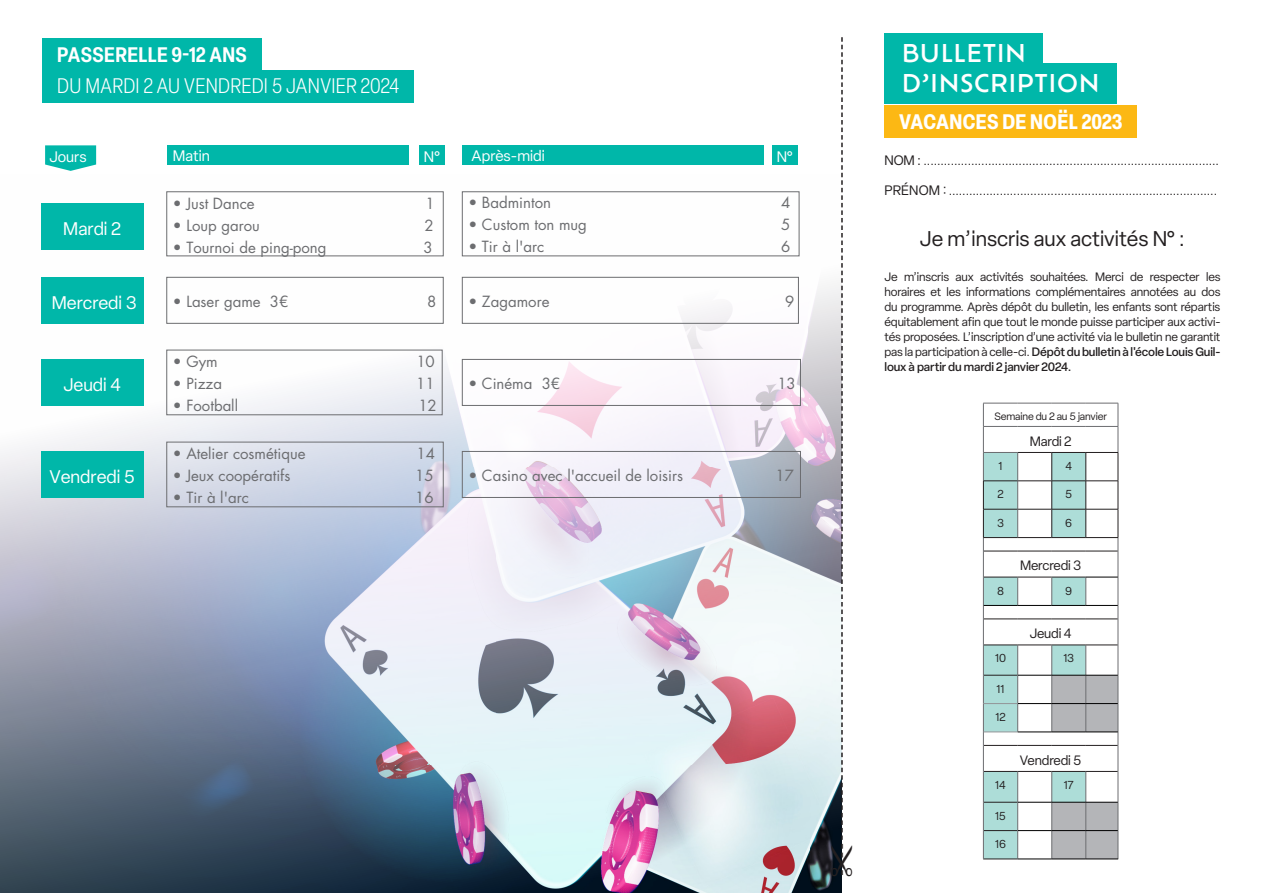
<style>
.page{position:relative;width:1263px;height:893px;background:#fff}
.page>*{position:absolute;margin:0;border:0;box-sizing:border-box;transform-origin:0 0}
.t1{font:35.1px "European Pi Three";color:#231f20}
.t2{font:500 24px "Ofelia Text";color:#fff}
.t3{font:21px "Elza";color:#231f20}
.t4{font:300 condensed 20.7px "Elza";letter-spacing:.015em;color:#fff}
.t5{font:700 condensed 20.7px "Elza";letter-spacing:.015em;color:#fff}
.t6{font:600 condensed 20.7px "Elza";letter-spacing:.015em;color:#fff}
.t7{font:18px "Elza";color:#fff}
.t8{font:15px "Futura Std";color:#6c6d70}
.t9{font:15px "Elza";color:#fff}
.t10{font:13.35px "Elza";letter-spacing:-.01em;color:#231f20}
.t11{font:12px/15px "Elza";letter-spacing:-.01em;color:#231f20;text-align:justify}
.t12{font:11.4px "Elza";letter-spacing:-.01em;color:#231f20}
.t13{font:10.5px "Elza";letter-spacing:-.01em;color:#231f20}
.s1{font-size:13.5px}
.s2{font-weight:500}
</style>
<div class="page">
<img style="left:0;top:191px;width:841px;height:702px">
<svg style="left:45px;top:145px;width:51px;height:26px"></svg>
<div style="left:167px;top:145px;width:241px;height:19px;background:#00b7a9"></div>
<div style="left:462px;top:145px;width:301px;height:19px;background:#00b7a9"></div>
<div style="left:43px;top:39px;width:219px;height:32px;background:#00b7a9"></div>
<div style="left:43px;top:70px;width:371px;height:32px;background:#00b7a9"></div>
<div style="left:419px;top:145px;width:26px;height:19px;background:#00b7a9"></div>
<div style="left:772px;top:145px;width:25px;height:19px;background:#00b7a9"></div>
<div style="left:166px;top:191px;width:278px;height:65px;border:1px solid #6c6d70"></div>
<div style="left:41px;top:203px;width:102px;height:47px;background:#00b7a9"></div>
<div style="left:166px;top:277px;width:278px;height:47px;border:1px solid #6c6d70"></div>
<div style="left:41px;top:277px;width:102px;height:47px;background:#00b7a9"></div>
<div style="left:41px;top:359px;width:102px;height:47px;background:#00b7a9"></div>
<div style="left:41px;top:451px;width:102px;height:47px;background:#00b7a9"></div>
<div style="left:462px;top:191px;width:337px;height:65px;border:1px solid #6c6d70"></div>
<div style="left:462px;top:277px;width:337px;height:47px;border:1px solid #6c6d70"></div>
<div style="left:884px;top:33px;width:159px;height:40px;background:#00b7a9"></div>
<div style="left:884px;top:63px;width:232px;height:40px;background:#00b7a9"></div>
<div style="left:884px;top:106px;width:253px;height:32px;background:#fcb814"></div>
<hr style="left:983px;top:859px;width:35px;height:1px;background:#231f20">
<hr style="left:1018px;top:859px;width:34px;height:1px;background:#000">
<hr style="left:1052px;top:859px;width:34px;height:1px;background:#000">
<hr style="left:1086px;top:859px;width:32px;height:1px;background:#000">
<svg style="left:983px;top:403px;width:136px;height:456px"></svg>
<hr style="left:1052px;top:481px;width:34px;height:1px;background:#231f20">
<hr style="left:1086px;top:481px;width:32px;height:1px;background:#231f20">
<hr style="left:1052px;top:509px;width:34px;height:1px;background:#231f20">
<hr style="left:1086px;top:509px;width:32px;height:1px;background:#231f20">
<hr style="left:1052px;top:537px;width:34px;height:1px;background:#231f20">
<hr style="left:1086px;top:537px;width:32px;height:1px;background:#231f20">
<div style="left:166px;top:442px;width:278px;height:65px;border:1px solid #6c6d70"></div>
<svg style="left:841px;top:37px;width:2px;height:803px"></svg>
<div style="left:166px;top:350px;width:277px;height:65px;border:1px solid #6c6d70"></div>
<div style="left:462px;top:359px;width:339px;height:47px;border:1px solid #6c6d70"></div>
<div style="left:462px;top:451px;width:339px;height:47px;border:1px solid #6c6d70"></div>
<p class="t6" style="left:57px;top:41px;width:191px">PASSERELLE 9-12 ANS</p>
<p class="t4" style="left:57px;top:73px;width:344px">DU MARDI 2 AU VENDREDI 5 JANVIER 2024</p>
<p class="t9" style="left:173px;top:146px;width:38px">Matin</p>
<p class="t9" style="left:472px;top:146px;width:75px">Après-midi</p>
<p class="t9" style="left:49px;top:147px;width:39px">Jours</p>
<p class="t9" style="left:424px;top:147px;width:17px">N°</p>
<p class="t9" style="left:777px;top:147px;width:17px">N°</p>
<p class="t8" style="left:173px;top:193px;width:83px">• Just Dance</p>
<p class="t8" style="left:426px;top:193px;width:11px">1</p>
<p class="t8" style="left:173px;top:215px;width:88px">• Loup garou</p>
<p class="t8" style="left:424px;top:215px;width:11px">2</p>
<p class="t8" style="left:173px;top:237px;width:155px">• Tournoi de ping-pong</p>
<p class="t8" style="left:424px;top:237px;width:11px">3</p>
<p class="t8" style="left:468px;top:193px;width:84px">• Badminton</p>
<p class="t8" style="left:781px;top:193px;width:11px">4</p>
<p class="t8" style="left:468px;top:215px;width:120px">• Custom ton mug</p>
<p class="t8" style="left:781px;top:215px;width:11px">5</p>
<p class="t8" style="left:468px;top:237px;width:77px">• Tir à l'arc</p>
<p class="t8" style="left:781px;top:237px;width:11px">6</p>
<p class="t7" style="left:63px;top:217px;width:59px">Mardi 2</p>
<p class="t7" style="left:52px;top:291px;width:86px">Mercredi 3</p>
<p class="t8" style="left:173px;top:291px;width:117px">• Laser game 3€</p>
<p class="t8" style="left:427px;top:291px;width:11px">8</p>
<p class="t7" style="left:63px;top:373px;width:59px">Jeudi 4</p>
<p class="t7" style="left:49px;top:465px;width:87px">Vendredi 5</p>
<p class="t8" style="left:173px;top:351px;width:46px">• Gym</p>
<p class="t8" style="left:416px;top:351px;width:20px">10</p>
<p class="t8" style="left:173px;top:373px;width:51px">• Pizza</p>
<p class="t8" style="left:416px;top:373px;width:20px">11</p>
<p class="t8" style="left:173px;top:395px;width:67px">• Football</p>
<p class="t8" style="left:418px;top:395px;width:20px">12</p>
<p class="t8" style="left:173px;top:444px;width:134px">• Atelier cosmétique</p>
<p class="t8" style="left:416px;top:444px;width:20px">14</p>
<p class="t8" style="left:173px;top:466px;width:119px">• Jeux coopératifs</p>
<p class="t8" style="left:415px;top:466px;width:20px">15</p>
<p class="t8" style="left:173px;top:488px;width:77px">• Tir à l'arc</p>
<p class="t8" style="left:415px;top:488px;width:20px">16</p>
<p class="t8" style="left:468px;top:291px;width:83px">• Zagamore</p>
<p class="t8" style="left:785px;top:291px;width:11px">9</p>
<p class="t8" style="left:468px;top:373px;width:93px">• Cinéma 3€</p>
<p class="t8" style="left:777px;top:373px;width:20px">13</p>
<p class="t8" style="left:468px;top:466px;width:216px">• Casino avec l'accueil de loisirs</p>
<p class="t8" style="left:776px;top:466px;width:20px">17</p>
<p class="t1" style="left:806px;top:877px;width:37px;rotate:-90deg">6</p>
<p class="t2" style="left:901px;top:35px;width:126px">BULLETIN</p>
<p class="t2" style="left:901px;top:65px;width:200px">D’INSCRIPTION</p>
<p class="t5" style="left:899px;top:107px;width:225px">VACANCES DE NOËL 2023</p>
<p class="t11" style="left:884px;top:153px;width:336px"><span class="s1">NOM :</span> .......................................................................................</p>
<p class="t11" style="left:884px;top:183px;width:334px"><span class="s1">PRÉNOM :</span> ...............................................................................</p>
<p class="t3" style="left:920px;top:225px;width:266px">Je m’inscris aux activités N° :</p>
<p class="t11" style="left:884px;top:269px;width:337px">Je m’inscris aux activités souhaitées. Merci de respecter les horaires et les informations complémentaires annotées au dos du programme. Après dépôt du bulletin, les enfants sont répartis équitablement afin que tout le monde puisse participer aux activi&shy;tés proposées. L’inscription d’une activité via le bulletin ne garantit pas la participation à celle-ci. <span class="s2">Dépôt du bulletin à l'école Louis Guil&shy;loux à partir du mardi 2 janvier 2024.</span></p>
<p class="t13" style="left:994px;top:409px;width:114px">Semaine du 2 au 5 janvier</p>
<p class="t10" style="left:1030px;top:432px;width:43px">Mardi 2</p>
<p class="t12" style="left:998px;top:458px;width:6px">1</p>
<p class="t12" style="left:1065px;top:458px;width:8px">4</p>
<p class="t12" style="left:997px;top:487px;width:8px">2</p>
<p class="t12" style="left:1065px;top:487px;width:8px">5</p>
<p class="t12" style="left:997px;top:515px;width:8px">3</p>
<p class="t12" style="left:1065px;top:515px;width:8px">6</p>
<p class="t10" style="left:1020px;top:557px;width:63px">Mercredi 3</p>
<p class="t12" style="left:997px;top:583px;width:8px">8</p>
<p class="t12" style="left:1065px;top:583px;width:8px">9</p>
<p class="t10" style="left:1030px;top:625px;width:43px">Jeudi 4</p>
<p class="t12" style="left:995px;top:651px;width:12px">10</p>
<p class="t12" style="left:1063px;top:651px;width:12px">13</p>
<p class="t12" style="left:996px;top:681px;width:9px">11</p>
<p class="t12" style="left:995px;top:710px;width:12px">12</p>
<p class="t10" style="left:1020px;top:751px;width:63px">Vendredi 5</p>
<p class="t12" style="left:995px;top:777px;width:12px">14</p>
<p class="t12" style="left:1064px;top:777px;width:12px">17</p>
<p class="t12" style="left:995px;top:808px;width:12px">15</p>
<p class="t12" style="left:995px;top:837px;width:12px">16</p>
</div>
